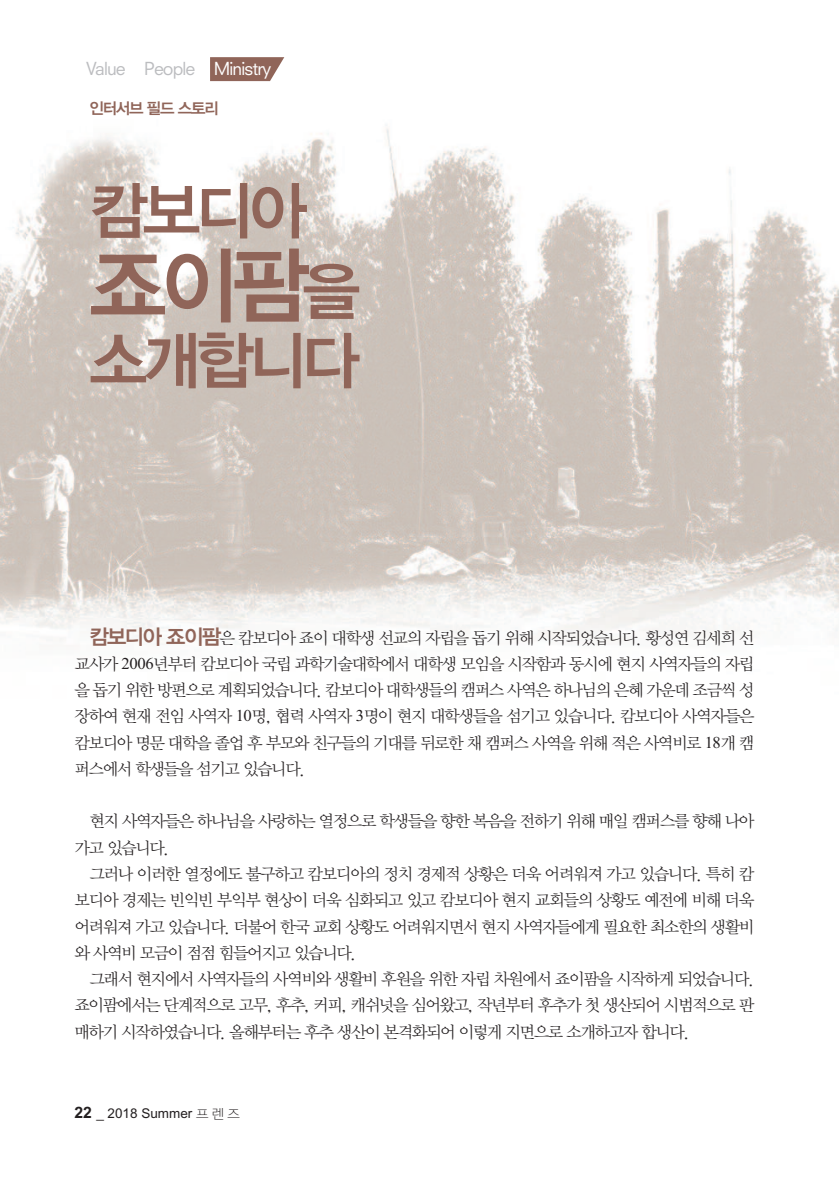
<style>
.page{position:relative;width:839px;height:1191px;background:#fff}
.page>*{position:absolute;margin:0;border:0;box-sizing:border-box;transform-origin:0 0}
.t1{font:84px "YDVYGO Std 14";color:#906559}
.t2{font:63px "YDVYGO Std 14";letter-spacing:-.075em;color:#906559}
.t3{font:17.5px "Neuzeit SLT Std";letter-spacing:-.05em;color:#bcbdc0}
.t4{font:16.62px/26.2px "YDVY Mj O Std 12";letter-spacing:-.09em;color:#231f20;text-align:justify}
.t5{font:15.75px "YDVYGO Std 14";letter-spacing:-.075em;color:#906559}
.t6{font:13.47px "Arial";color:#231f20}
.s1{color:#fff}
.s2{font-size:63px}
.s3{font-family:"YDVYGO Std 14";font-size:21px;color:#906559}
.s4{font-family:"Times New Roman"}
.s5{font-weight:700;font-size:15.75px}
.s6{font-family:"YDVYGO Std 11"}
</style>
<div class="page">
<img style="left:0;top:125px;width:838px;height:520px">
<svg style="left:210px;top:57px;width:74px;height:24px"></svg>
<p class="t3" style="left:86px;top:62px;width:186px">Value People <span class="s1">Ministry</span></p>
<p class="t5" style="left:89px;top:100px;width:131px">인터서브 필드 스토리</p>
<h2 class="t2" style="left:89px;top:179px;width:219px">캄보디아</h2>
<h1 class="t1" style="left:89px;top:243px;width:272px">죠이팜<span class="s2">을</span></h1>
<h2 class="t2" style="left:89px;top:329px;width:272px">소개합니다</h2>
<p class="t4" style="left:74px;top:625px;width:681px;text-indent:15px"><span class="s3">캄보디아 죠이팜</span>은 캄보디아 죠이 대학생 선교의 자립을 돕기 위해 시작되었습니다. 황성연 김세희 선 교사가 <span class="s4">2006</span>년부터 캄보디아 국립 과학기술대학에서 대학생 모임을 시작함과 동시에 현지 사역자들의 자립 을 돕기 위한 방편으로 계획되었습니다. 캄보디아 대학생들의 캠퍼스 사역은 하나님의 은혜 가운데 조금씩 성 장하여 현재 전임 사역자 <span class="s4">10</span>명, 협력 사역자 <span class="s4">3</span>명이 현지 대학생들을 섬기고 있습니다. 캄보디아 사역자들은 캄보디아 명문 대학을 졸업 후 부모와 친구들의 기대를 뒤로한 채 캠퍼스 사역을 위해 적은 사역비로 <span class="s4">18</span>개 캠 퍼스에서 학생들을 섬기고 있습니다.</p>
<p class="t4" style="left:74px;top:808px;width:681px;text-indent:15px">현지 사역자들은 하나님을 사랑하는 열정으로 학생들을 향한 복음을 전하기 위해 매일 캠퍼스를 향해 나아 가고 있습니다.</p>
<p class="t4" style="left:74px;top:861px;width:681px;text-indent:15px">그러나 이러한 열정에도 불구하고 캄보디아의 정치 경제적 상황은 더욱 어려워져 가고 있습니다. 특히 캄 보디아 경제는 빈익빈 부익부 현상이 더욱 심화되고 있고 캄보디아 현지 교회들의 상황도 예전에 비해 더욱 어려워져 가고 있습니다. 더불어 한국 교회 상황도 어려워지면서 현지 사역자들에게 필요한 최소한의 생활비 와 사역비 모금이 점점 힘들어지고 있습니다.</p>
<p class="t4" style="left:74px;top:966px;width:681px;text-indent:15px">그래서 현지에서 사역자들의 사역비와 생활비 후원을 위한 자립 차원에서 죠이팜을 시작하게 되었습니다. 죠이팜에서는 단계적으로 고무, 후추, 커피, 캐쉬넛을 심어왔고, 작년부터 후추가 첫 생산되어 시범적으로 판 매하기 시작하였습니다. 올해부터는 후추 생산이 본격화되어 이렇게 지면으로 소개하고자 합니다.</p>
<p class="t6" style="left:74px;top:1105px;width:167px"><span class="s5">22</span> _ 2018 Summer <span class="s6">프 렌 즈</span></p>
</div>
